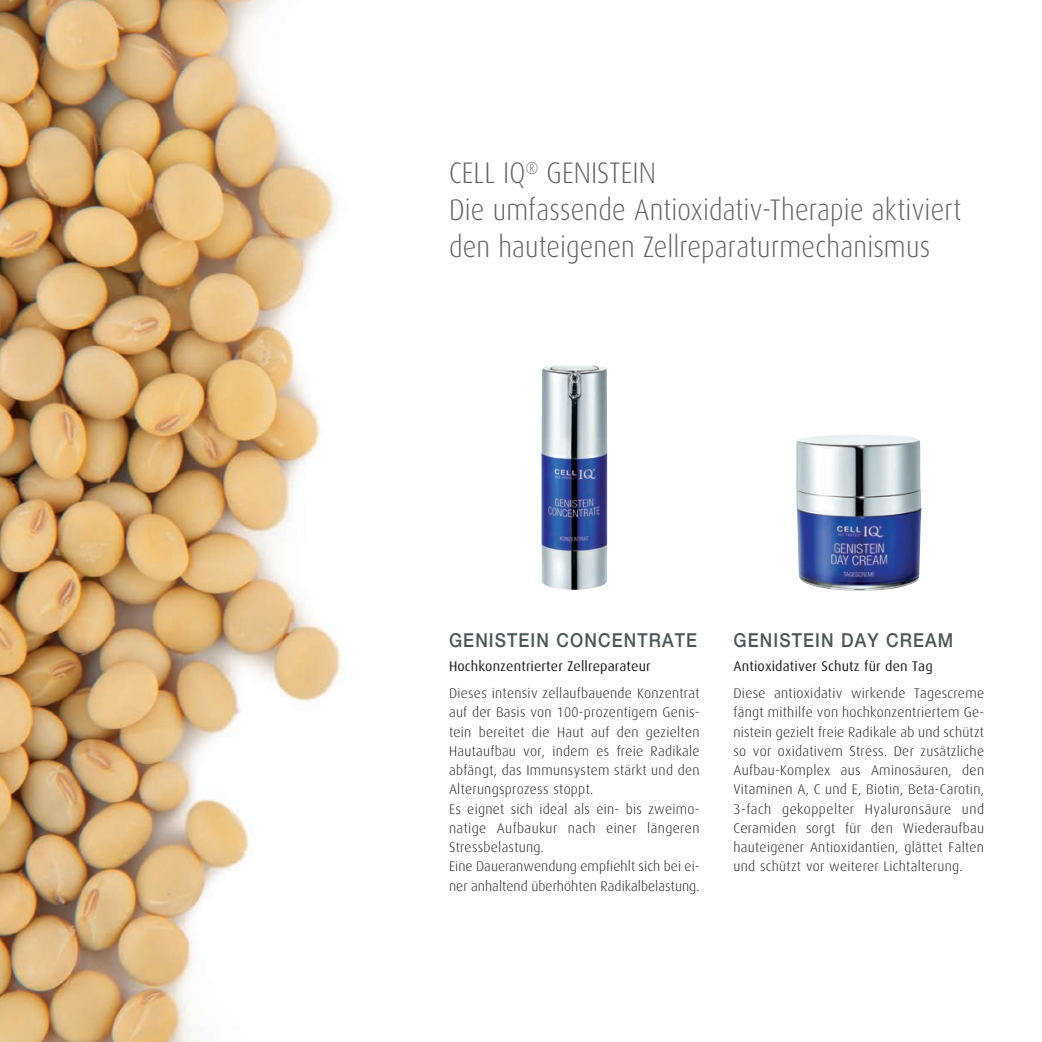
<style>
.page{position:relative;width:1042px;height:1042px;background:#fff}
.page>*{position:absolute;margin:0;border:0;box-sizing:border-box;transform-origin:0 0}
.t1{font:300 29.75px/36.8px "Dax";letter-spacing:.005em;color:#636366;scale:.9 1}
.t2{font:500 19.25px "Helvetica Neue";letter-spacing:.065em;color:#4b5659;scale:.9 1}
.t3{font:300 14px/19.2px "Dax";letter-spacing:.02em;color:#231f20;text-align:justify}
.t4{font:14px "Dax";letter-spacing:.01em;color:#231f20}
</style>
<div class="page">
<img style="left:0;top:0;width:341px;height:1042px">
<img style="left:796px;top:435px;width:125px;height:156px">
<img style="left:541px;top:365px;width:66px;height:225px">
<h1 class="t1" style="left:449px;top:155px;width:571px">CELL IQ<sup>®</sup> GENISTEIN<br>Die umfassende Antioxidativ-Therapie aktiviert den hauteigenen Zellreparaturmechanismus</h1>
<h2 class="t2" style="left:449px;top:629px;width:277px">GENISTEIN CONCENTRATE</h2>
<p class="t4" style="left:449px;top:659px;width:203px">Hochkonzentrierter Zellreparateur</p>
<p class="t3" style="left:449px;top:684px;width:252px;text-align:left">Dieses intensiv zellaufbauende Konzentrat auf der Basis von 100-prozentigem Genis&shy;tein bereitet die Haut auf den gezielten Hautaufbau vor, indem es freie Radikale abfängt, das Immunsystem stärkt und den Alterungsprozess stoppt.<br>Es eignet sich ideal als ein- bis zweimo&shy;natige Aufbaukur nach einer längeren Stressbelastung.<br>Eine Daueranwendung empfiehlt sich bei ei&shy;ner anhaltend überhöhten Radikalbelastung.</p>
<h2 class="t2" style="left:733px;top:629px;width:245px">GENISTEIN DAY CREAM</h2>
<p class="t4" style="left:733px;top:659px;width:201px">Antioxidativer Schutz für den Tag</p>
<p class="t3" style="left:733px;top:684px;width:252px">Diese antioxidativ wirkende Tagescreme fängt mithilfe von hochkonzentriertem Ge&shy;nistein gezielt freie Radikale ab und schützt so vor oxidativem Stress. Der zusätzliche Aufbau-Komplex aus Aminosäuren, den Vitaminen A, C und E, Biotin, Beta-Carotin, 3-fach gekoppelter Hyaluronsäure und Ceramiden sorgt für den Wiederaufbau hauteigener Antioxidantien, glättet Falten und schützt vor weiterer Lichtalterung.</p>
</div>
